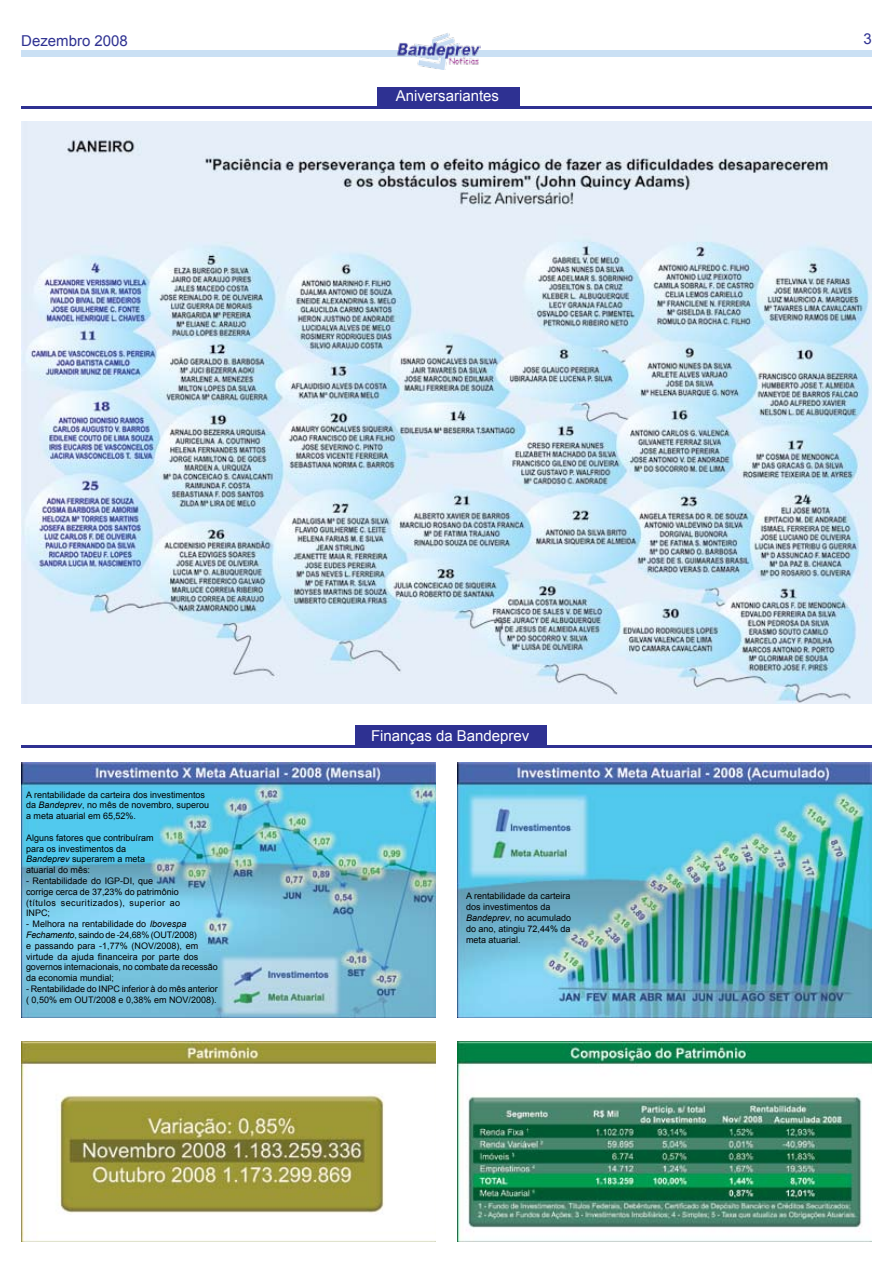
<style>
.page{position:relative;width:893px;height:1263px;background:#fff}
.page>*{position:absolute;margin:0;border:0;box-sizing:border-box;transform-origin:0 0}
.t1{font:15px "Arial";color:#fff}
.t2{font:15px "Arial";color:#2e3192}
.t3{font:9px/10.8px "Arial";color:#000}
.s1{font-style:italic}
</style>
<div class="page">
<div style="left:21px;top:50px;width:851px;height:7px;background:#cae0f4"></div>
<img style="left:397px;top:33px;width:83px;height:36px">
<hr style="left:21px;top:106px;width:851px;height:3px;background:#2e3192">
<div style="left:377px;top:87px;width:143px;height:22px;background:#2e3192"></div>
<img style="left:21px;top:121px;width:851px;height:582px">
<hr style="left:21px;top:746px;width:851px;height:2px;background:#2e3192">
<div style="left:355px;top:726px;width:191px;height:21px;background:#2e3192"></div>
<img style="left:21px;top:762px;width:415px;height:256px">
<img style="left:457px;top:1042px;width:415px;height:200px">
<img style="left:457px;top:762px;width:415px;height:256px">
<img style="left:21px;top:1042px;width:415px;height:200px">
<h1 class="t2" style="left:21px;top:31px;width:108px">Dezembro 2008</h1>
<h1 class="t1" style="left:396px;top:86px;width:105px">Aniversariantes</h1>
<p class="t3" style="left:26px;top:789px;width:185px">A rentabilidade da carteira dos investimentos da <span class="s1">Bandeprev</span>, no mês de novembro, superou a meta atuarial em 65,52%.</p>
<p class="t3" style="left:26px;top:832px;width:129px">Alguns fatores que contribuíram para os investimentos da<br><span class="s1">Bandeprev</span> superarem a meta atuarial do mês:</p>
<p class="t3" style="left:26px;top:875px;width:156px">- Rentabilidade do IGP-DI, que corrige cerca de 37,23% do patrimônio (títulos securitizados), superior ao<br>INPC;</p>
<p class="t3" style="left:26px;top:919px;width:193px">- Melhora na rentabilidade do <span class="s1">Ibovespa Fechamento</span>, saindo de -24,68% (OUT/2008)<br>e passando para -1,77% (NOV/2008), em virtude da ajuda financeira por parte dos governos internacionais, no combate da recessão da economia mundial;</p>
<p class="t3" style="left:26px;top:983px;width:193px">- Rentabilidade do INPC inferior à do mês anterior ( 0,50% em OUT/2008 e 0,38% em NOV/2008).</p>
<h1 class="t1" style="left:371px;top:726px;width:160px">Finanças da Bandeprev</h1>
<p class="t3" style="left:466px;top:891px;width:107px">A rentabilidade da carteira dos investimentos da<br><span class="s1">Bandeprev</span>, no acumulado do ano, atingiu 72,44% da meta atuarial.</p>
</div>
